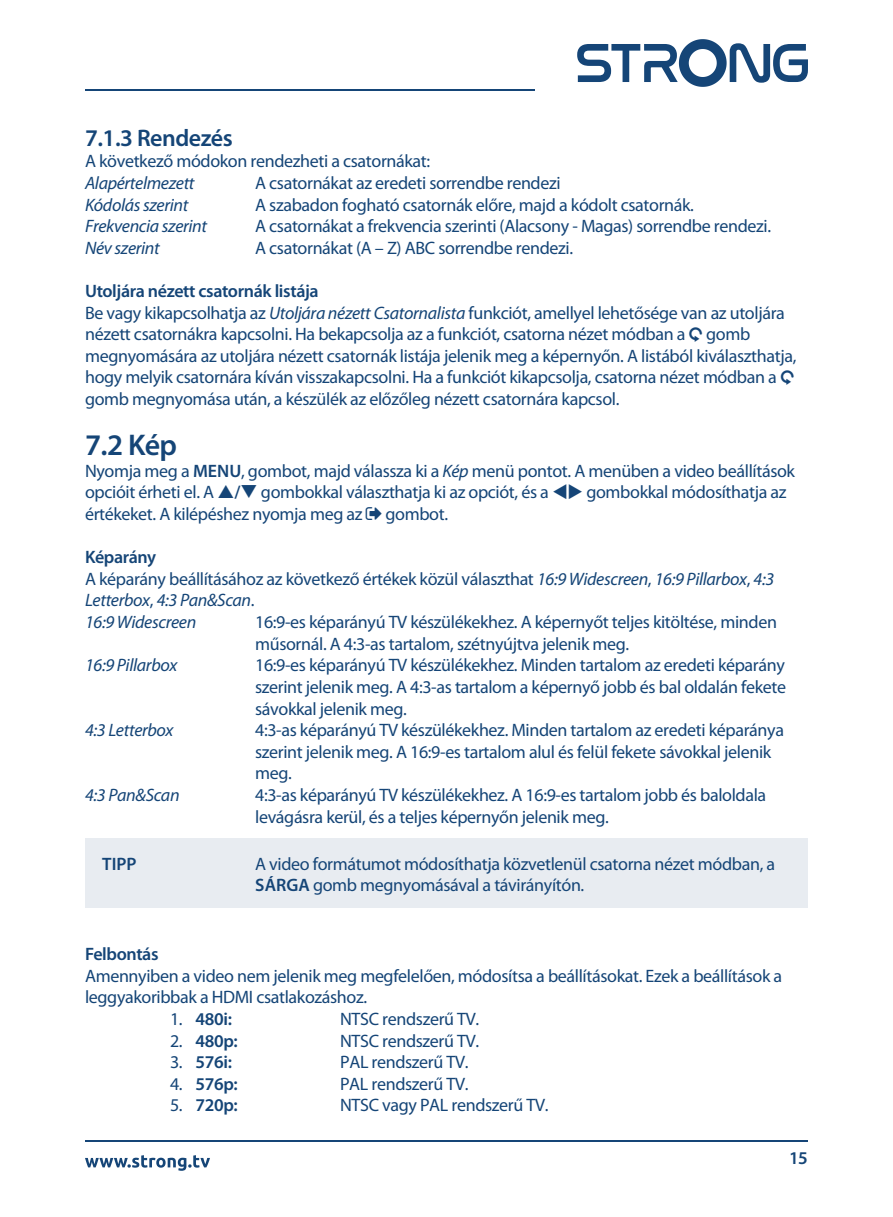
<style>
.page{position:relative;width:893px;height:1217px;background:#fff}
.page>*{position:absolute;margin:0;border:0;box-sizing:border-box;transform-origin:0 0}
.t1{font:600 30px "Myriad Pro";color:#154577}
.t2{font:600 24px "Myriad Pro";letter-spacing:-.02em;color:#154577}
.t3{font:18px/21.6px "Myriad Pro";letter-spacing:-.02em;color:#154577}
.t4{font:italic 18px/21.6px "Myriad Pro";letter-spacing:-.02em;color:#154577}
.t5{font:600 18px "Myriad Pro";letter-spacing:-.02em;color:#154577}
.s1{font-weight:600}
.s2{font-style:italic}
.s3{font-family:"Guifxv 2 Transports"}
.s4{font-weight:600;font-style:normal}
.s5{font-style:normal}
.s6{font-weight:400}
</style>
<div class="page">
<svg style="left:577px;top:39px;width:231px;height:48px"></svg>
<hr style="left:85px;top:90px;width:450px;height:1px;background:#154577">
<hr style="left:86px;top:1139px;width:722px;height:1px;background:#154577">
<svg style="left:85px;top:1155px;width:125px;height:15px"></svg>
<div style="left:85px;top:838px;width:723px;height:150px;background:#e8ecf1"></div>
<div style="left:85px;top:908px;width:723px;height:105px;background:#fff"></div>
<h2 class="t2" style="left:85px;top:122px;width:149px">7.1.3 Rendezés</h2>
<p class="t3" style="left:85px;top:151px;width:347px">A következő módokon rendezheti a csatornákat:</p>
<p class="t4" style="left:85px;top:172px;width:111px">Alapértelmezett</p>
<p class="t3" style="left:255px;top:172px;width:307px">A csatornákat az eredeti sorrendbe rendezi</p>
<p class="t4" style="left:85px;top:194px;width:105px">Kódolás szerint</p>
<p class="t3" style="left:255px;top:194px;width:440px">A szabadon fogható csatornák előre, majd a kódolt csatornák.</p>
<p class="t4" style="left:85px;top:216px;width:124px">Frekvencia szerint</p>
<p class="t3" style="left:255px;top:215px;width:517px">A csatornákat a frekvencia szerinti (Alacsony - Magas) sorrendbe rendezi.</p>
<p class="t4" style="left:85px;top:237px;width:76px">Név szerint</p>
<p class="t3" style="left:255px;top:237px;width:319px">A csatornákat (A – Z) ABC sorrendbe rendezi.</p>
<p class="t3" style="left:85px;top:280px;width:713px"><span class="s1">Utoljára nézett csatornák listája<br></span>Be vagy kikapcsolhatja az <span class="s2">Utoljára nézett Csatornalista</span> funkciót, amellyel lehetősége van az utoljára nézett csatornákra kapcsolni. Ha bekapcsolja az a funkciót, csatorna nézet módban a <span class="s3">9</span> gomb megnyomására az utoljára nézett csatornák listája jelenik meg a képernyőn. A listából kiválaszthatja, hogy melyik csatornára kíván visszakapcsolni. Ha a funkciót kikapcsolja, csatorna nézet módban a <span class="s3">9 </span>gomb megnyomása után, a készülék az előzőleg nézett csatornára kapcsol.</p>
<h1 class="t1" style="left:85px;top:426px;width:94px">7.2 Kép</h1>
<p class="t3" style="left:85px;top:460px;width:711px">Nyomja meg a <span class="s1">MENU</span>, gombot, majd válassza ki a <span class="s2">Kép</span> menü pontot. A menüben a video beállítások opcióit érheti el. A <span class="s1">/</span>❑ gombokkal választhatja ki az opciót, és a ▼◆ gombokkal módosíthatja az értékeket. A kilépéshez nyomja meg az</p>
<p class="t3" style="left:385px;top:503px;width:64px">gombot.</p>
<p class="t4" style="left:85px;top:546px;width:691px"><span class="s4">Képarány<br></span><span class="s5">A képarány beállításához az következő értékek közül választhat</span> 16:9 Widescreen<span class="s5">,</span> 16:9 Pillarbox<span class="s5">,</span> 4:3<br>Letterbox<span class="s5">,</span> 4:3 Pan&amp;Scan<span class="s5">.<br></span>16:9 Widescreen</p>
<p class="t3" style="left:255px;top:611px;width:523px">16:9-es képarányú TV készülékekhez. A képernyőt teljes kitöltése, minden műsornál. A 4:3-as tartalom, szétnyújtva jelenik meg.</p>
<p class="t4" style="left:85px;top:654px;width:94px">16:9 Pillarbox</p>
<p class="t3" style="left:255px;top:654px;width:532px;text-align:justify">16:9-es képarányú TV készülékekhez. Minden tartalom az eredeti képarány szerint jelenik meg. A 4:3-as tartalom a képernyő jobb és bal oldalán fekete sávokkal jelenik meg.</p>
<p class="t4" style="left:85px;top:719px;width:90px">4:3 Letterbox</p>
<p class="t3" style="left:255px;top:719px;width:530px">4:3-as képarányú TV készülékekhez. Minden tartalom az eredeti képaránya szerint jelenik meg. A 16:9-es tartalom alul és felül fekete sávokkal jelenik meg.</p>
<p class="t4" style="left:85px;top:784px;width:96px">4:3 Pan&amp;Scan</p>
<p class="t3" style="left:255px;top:784px;width:513px">4:3-as képarányú TV készülékekhez. A 16:9-es tartalom jobb és baloldala levágásra kerül, és a teljes képernyőn jelenik meg.</p>
<p class="t5" style="left:102px;top:852px;width:36px">TIPP</p>
<p class="t3" style="left:255px;top:853px;width:522px">A video formátumot módosíthatja közvetlenül csatorna nézet módban, a<br><span class="s1">SÁRGA</span> gomb megnyomásával a távirányítón.</p>
<p class="t5" style="left:85px;top:942px;width:75px">Felbontás</p>
<p class="t3" style="left:85px;top:964px;width:699px">Amennyiben a video nem jelenik meg megfelelően, módosítsa a beállításokat. Ezek a beállítások a leggyakoribbak a HDMI csatlakozáshoz.</p>
<p class="t5" style="left:170px;top:1007px;width:63px"><span class="s6">1.</span> 480i:</p>
<p class="t3" style="left:340px;top:1008px;width:141px">NTSC rendszerű TV.</p>
<p class="t5" style="left:170px;top:1028px;width:69px"><span class="s6">2.</span> 480p:</p>
<p class="t3" style="left:340px;top:1029px;width:141px">NTSC rendszerű TV.</p>
<p class="t5" style="left:170px;top:1050px;width:63px"><span class="s6">3.</span> 576i:</p>
<p class="t3" style="left:340px;top:1051px;width:130px">PAL rendszerű TV.</p>
<p class="t5" style="left:170px;top:1071px;width:69px"><span class="s6">4.</span> 576p:</p>
<p class="t3" style="left:340px;top:1072px;width:130px">PAL rendszerű TV.</p>
<p class="t5" style="left:170px;top:1093px;width:69px"><span class="s6">5.</span> 720p:</p>
<p class="t3" style="left:340px;top:1094px;width:210px">NTSC vagy PAL rendszerű TV.</p>
<p class="t5" style="left:789px;top:1146px;width:20px">15</p>
</div>
